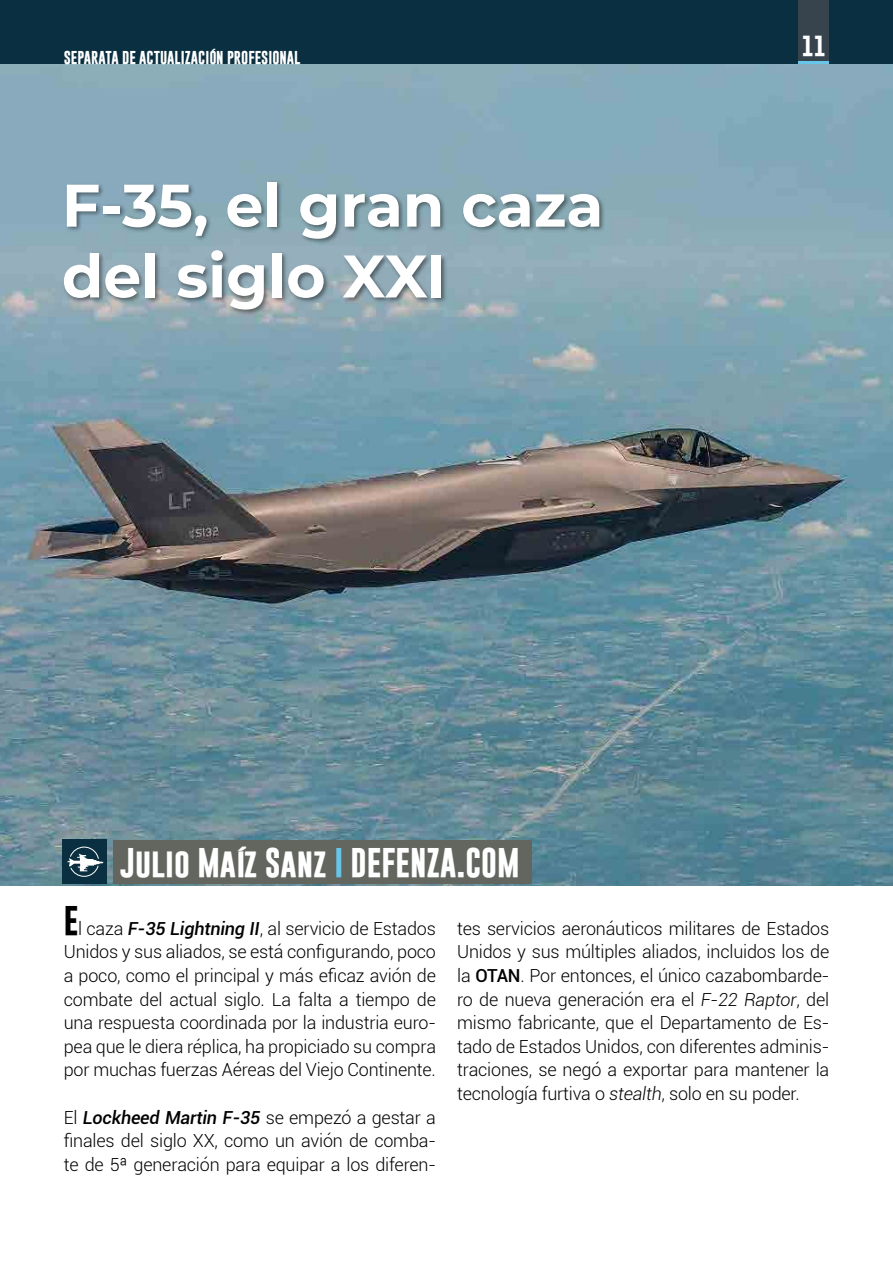
<style>
.page{position:relative;width:893px;height:1263px;background:#fff}
.page>*{position:absolute;margin:0;border:0;box-sizing:border-box;transform-origin:0 0}
.t1{font:700 60px/70.8px "Montserrat";color:#fff}
.t2{font:700 30px "Gobold";color:#fff}
.t3{font:700 21px "Gobold";color:#fff;scale:1.06 1}
.t4{font:300 18px/23.5px "Roboto";letter-spacing:-.01em;color:#000;text-align:justify}
.t5{font:700 13.5px "Gobold";color:#fff}
.s1{color:#67c6e7}
.s2{font-family:"Gobold";font-weight:700;font-size:30px}
.s3{font-weight:500;font-style:italic}
.s4{font-weight:500}
.s5{font-style:italic}
</style>
<div class="page">
<img style="left:0;top:64px;width:893px;height:821px">
<div style="left:0;top:0;width:893px;height:64px;background:#092f40"></div>
<div style="left:798px;top:0;width:31px;height:64px;background:#37444e"></div>
<div style="left:113px;top:840px;width:418px;height:44px;background:#63665e"></div>
<div style="left:62px;top:839px;width:45px;height:45px;background:#092f40"></div>
<svg style="left:67px;top:846px;width:36px;height:31px"></svg>
<hr style="left:798px;top:61px;width:31px;height:3px;background:#67c6e7">
<div style="left:62px;top:180px;width:543px;height:136px;background:#000;opacity:.44"></div>
<p class="t5" style="left:64px;top:49px;width:238px">SEPARATA DE ACTUALIZACIÓN PROFESIONAL</p>
<h1 class="t1" style="left:62px;top:167px;width:543px">F-35, el gran caza del siglo XXI</h1>
<p class="t3" style="left:802px;top:32px;width:24px">11</p>
<h2 class="t2" style="left:120px;top:843px;width:401px">Julio Maíz Sanz <span class="s1">I</span> DEFENZA.COM</h2>
<p class="t4" style="left:64px;top:916px;width:374px"><span class="s2">E</span>l caza <span class="s3">F-35 Lightning II</span>, al servicio de Estados Unidos y sus aliados, se está configurando, poco a poco, como el principal y más eficaz avión de combate del actual siglo. La falta a tiempo de una respuesta coordinada por la industria euro&shy;pea que le diera réplica, ha propiciado su compra por muchas fuerzas Aéreas del Viejo Continente.</p>
<p class="t4" style="left:64px;top:1105px;width:374px">El <span class="s3">Lockheed Martin F-35</span> se empezó a gestar a finales del siglo XX, como un avión de comba&shy;te de 5ª generación para equipar a los diferen-</p>
<p class="t4" style="left:457px;top:916px;width:374px">tes servicios aeronáuticos militares de Estados Unidos y sus múltiples aliados, incluidos los de la <span class="s4">OTAN</span>. Por entonces, el único cazabombarde&shy;ro de nueva generación era el <span class="s5">F-22 Raptor</span>, del mismo fabricante, que el Departamento de Es&shy;tado de Estados Unidos, con diferentes adminis&shy;traciones, se negó a exportar para mantener la tecnología furtiva o <span class="s5">stealth</span>, solo en su poder.</p>
</div>
